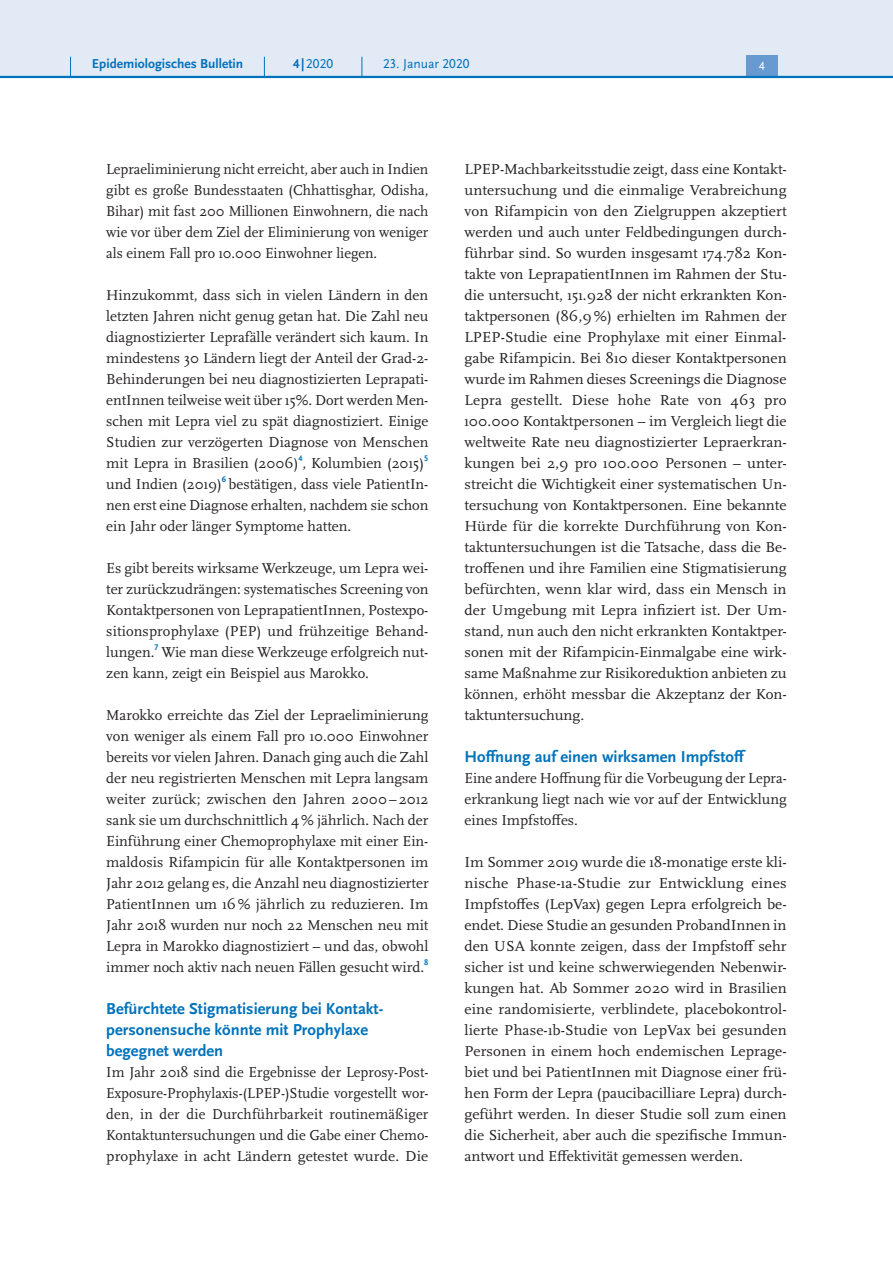
<style>
.page{position:relative;width:893px;height:1263px;background:#fff}
.page>*{position:absolute;margin:0;border:0;box-sizing:border-box;transform-origin:0 0}
.t1{font:700 16.5px/21px "Scala Sans Pro";color:#0072bc}
.P_-_Fließtext{font:15px/21px "Scala Pro";color:#231f20;text-align:justify}
.t2{font:700 13.5px "Scala Sans Pro";color:#0072bc}
.t3{font:13.5px "Scala Sans Pro";color:#0072bc}
.t4{font:12.45px "Scala Sans Pro";color:#fff}
.s1{font-weight:700}
</style>
<div class="page">
<div style="left:0;top:0;width:893px;height:77px;background:#e2eaf6"></div>
<div style="left:746px;top:55px;width:32px;height:21px;background:#679ad1"></div>
<hr style="left:0;top:76px;width:893px;height:2px;background:#0072bc">
<svg style="left:70px;top:57px;width:1px;height:19px"></svg>
<svg style="left:264px;top:57px;width:1px;height:19px"></svg>
<svg style="left:362px;top:57px;width:1px;height:19px"></svg>
<p class="t2" style="left:92px;top:55px;width:153px">Epidemiologisches Bulletin</p>
<p class="t3" style="left:293px;top:55px;width:42px"><span class="s1">4 |</span>2020</p>
<p class="t3" style="left:383px;top:55px;width:88px">23. Januar 2020</p>
<p class="t4" style="left:759px;top:59px;width:7px">4</p>
<p class="P_-_Fließtext" style="left:106px;top:158px;width:324px">Lepraeliminierung nicht erreicht, aber auch in Indien gibt es große Bundesstaaten (Chhattisghar, Odisha, Bihar) mit fast 200 Millionen Einwohnern, die nach wie vor über dem Ziel der Eliminierung von weniger als einem Fall pro 10.000 Einwohner liegen.</p>
<p class="P_-_Fließtext" style="left:106px;top:284px;width:324px">Hinzukommt, dass sich in vielen Ländern in den letzten Jahren nicht genug getan hat. Die Zahl neu diagnostizierter Leprafälle verändert sich kaum. In mindestens 30 Ländern liegt der Anteil der Grad-2- Behinderungen bei neu diagnostizierten Leprapati&shy;entInnen teilweise weit über 15%. Dort werden Men&shy;schen mit Lepra viel zu spät diagnostiziert. Einige Studien zur verzögerten Diagnose von Menschen mit Lepra in Brasilien (2006)<sup>4</sup>, Kolumbien (2015)<sup>5 </sup>und Indien (2019)<sup>6</sup> bestätigen, dass viele PatientIn&shy;nen erst eine Diagnose erhalten, nachdem sie schon ein Jahr oder länger Symptome hatten.</p>
<p class="P_-_Fließtext" style="left:106px;top:557px;width:324px">Es gibt bereits wirksame Werkzeuge, um Lepra wei&shy;ter zurückzudrängen: systematisches Screening von Kontaktpersonen von LeprapatientInnen, Postexpo&shy;sitionsprophylaxe (PEP) und frühzeitige Behand&shy;lungen.<sup>7</sup> Wie man diese Werkzeuge erfolgreich nut&shy;zen kann, zeigt ein Beispiel aus Marokko.</p>
<p class="P_-_Fließtext" style="left:106px;top:704px;width:324px">Marokko erreichte das Ziel der Lepraeliminierung von weniger als einem Fall pro 10.000 Einwohner bereits vor vielen Jahren. Danach ging auch die Zahl der neu registrierten Menschen mit Lepra langsam weiter zurück; zwischen den Jahren 2000– 2012 sank sie um durchschnittlich 4% jährlich. Nach der Einführung einer Chemoprophylaxe mit einer Ein&shy;maldosis Rifampicin für alle Kontaktpersonen im Jahr 2012 gelang es, die Anzahl neu diagnostizierter PatientInnen um 16% jährlich zu reduzieren. Im Jahr 2018 wurden nur noch 22 Menschen neu mit Lepra in Marokko diagnostiziert – und das, obwohl immer noch aktiv nach neuen Fällen gesucht wird.<sup>8</sup></p>
<h4 class="t1" style="left:106px;top:998px;width:278px">Befürchtete Stigmatisierung bei Kontakt&shy;personensuche könnte mit Prophylaxe begegnet werden</h4>
<p class="P_-_Fließtext" style="left:106px;top:1061px;width:324px">Im Jahr 2018 sind die Ergebnisse der Leprosy-Post-Exposure-Prophylaxis-(LPEP-)Studie vorgestellt wor&shy;den, in der die Durchführbarkeit routinemäßiger Kontaktuntersuchungen und die Gabe einer Chemo&shy;prophylaxe in acht Ländern getestet wurde. Die</p>
<p class="P_-_Fließtext" style="left:465px;top:158px;width:324px">LPEP-Machbarkeitsstudie zeigt, dass eine Kontakt&shy;untersuchung und die einmalige Verabreichung von Rifampicin von den Zielgruppen akzeptiert werden und auch unter Feldbedingungen durch&shy;führbar sind. So wurden insgesamt 174.782 Kon&shy;takte von LeprapatientInnen im Rahmen der Stu&shy;die untersucht, 151.928 der nicht erkrankten Kon&shy;taktpersonen (86,9%) erhielten im Rahmen der LPEP-Studie eine Prophylaxe mit einer Einmal&shy;gabe Rifampicin. Bei 810 dieser Kontaktpersonen wurde im Rahmen dieses Screenings die Diagnose Lepra gestellt. Diese hohe Rate von 463 pro 100.000 Kontaktpersonen – im Vergleich liegt die weltweite Rate neu diagnostizierter Lepraerkran&shy;kungen bei 2,9 pro 100.000 Personen – unter&shy;streicht die Wichtigkeit einer systematischen Un&shy;tersuchung von Kontaktpersonen. Eine bekannte Hürde für die korrekte Durchführung von Kon&shy;taktuntersuchungen ist die Tatsache, dass die Be&shy;troffenen und ihre Familien eine Stigmatisierung befürchten, wenn klar wird, dass ein Mensch in der Umgebung mit Lepra infiziert ist. Der Um&shy;stand, nun auch den nicht erkrankten Kontaktper&shy;sonen mit der Rifampicin-Einmalgabe eine wirk&shy;same Maßnahme zur Risikoreduktion anbieten zu können, erhöht messbar die Akzeptanz der Kon&shy;taktuntersuchung.</p>
<h4 class="t1" style="left:465px;top:746px;width:283px">Hoffnung auf einen wirksamen Impfstoff</h4>
<p class="P_-_Fließtext" style="left:465px;top:767px;width:324px">Eine andere Hoffnung für die Vorbeugung der Lepra&shy;erkrankung liegt nach wie vor auf der Entwicklung eines Impfstoffes.</p>
<p class="P_-_Fließtext" style="left:465px;top:851px;width:324px">Im Sommer 2019 wurde die 18-monatige erste kli&shy;nische Phase-1a-Studie zur Entwicklung eines Impfstoffes (LepVax) gegen Lepra erfolgreich be&shy;endet. Diese Studie an gesunden ProbandInnen in den USA konnte zeigen, dass der Impfstoff sehr sicher ist und keine schwerwiegenden Nebenwir&shy;kungen hat. Ab Sommer 2020 wird in Brasilien eine randomisierte, verblindete, placebokontrol&shy;lierte Phase-1b-Studie von LepVax bei gesunden Personen in einem hoch endemischen Leprage&shy;biet und bei PatientInnen mit Diagnose einer frü&shy;hen Form der Lepra (paucibacilliare Lepra) durch&shy;geführt werden. In dieser Studie soll zum einen die Sicherheit, aber auch die spezifische Immun&shy;antwort und Effektivität gemessen werden.</p>
</div>
